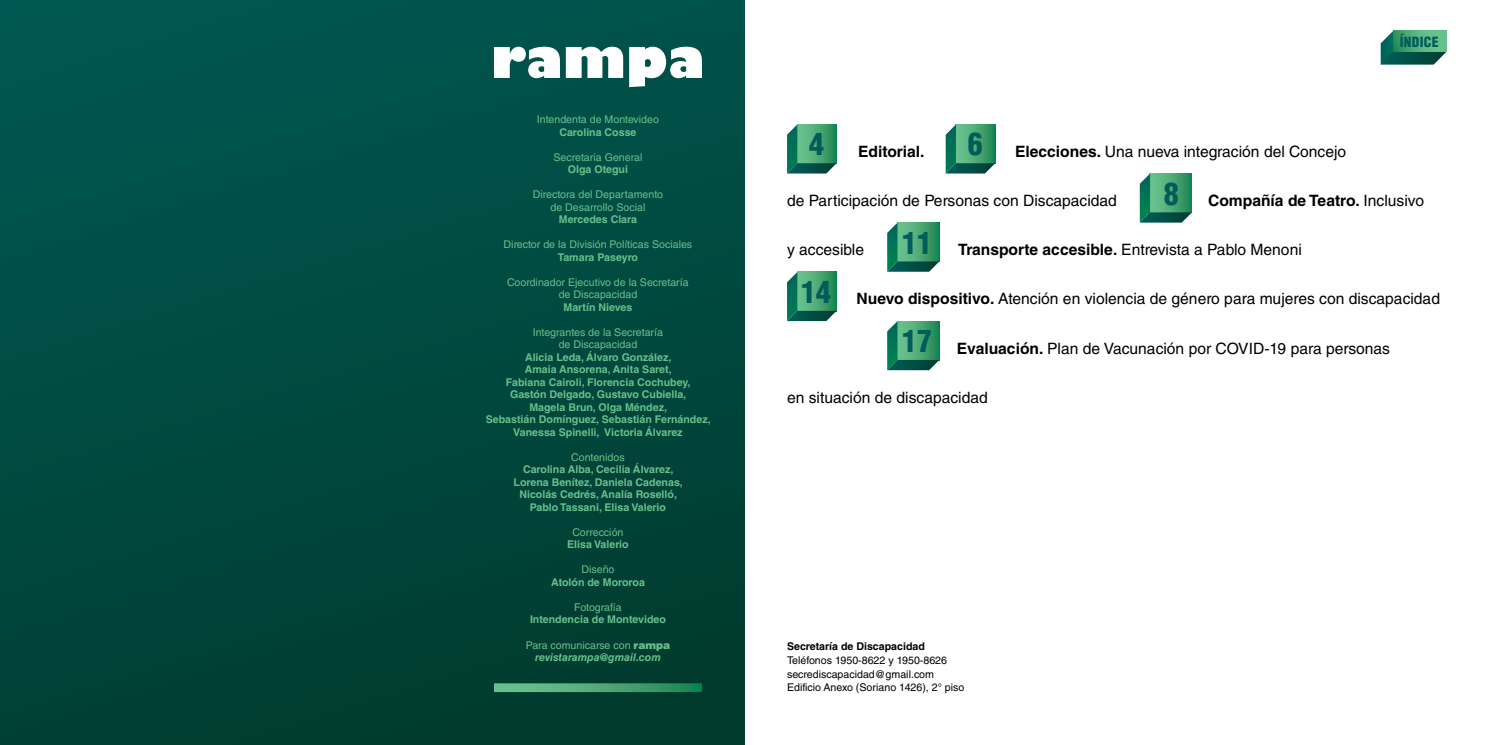
<style>
.page{position:relative;width:1489px;height:745px;background:#fff}
.page>*{position:absolute;margin:0;border:0;box-sizing:border-box;transform-origin:0 0}
.t1{font:900 condensed 30px "Helvetica LT Std";color:#005d5a}
.t2{font:15.62px "Helvetica LT Std";color:#000}
.t3{font:700 15.62px "Helvetica LT Std";color:#000}
.t4{font:900 condensed 13.75px "Helvetica LT Std";letter-spacing:.02em;color:#005d5a}
.t5{font:700 10.62px/12.5px "Helvetica LT Std";color:#67c18c;text-align:center}
.t6{font:10.62px/12.5px "Helvetica LT Std";color:#67c18c;text-align:center}
.t7{font:10.62px/13.8px "Helvetica LT Std";color:#000}
.t8{font:italic 700 10.62px/12.5px "Helvetica LT Std";color:#67c18c;text-align:center}
.t9{font:700 10.62px "Helvetica LT Std";color:#000}
.s1{font-weight:400;font-style:normal}
.s2{font-weight:900;font-style:normal}
.s3{font-weight:700}
.s4{font-weight:400}
</style>
<div class="page">
<svg style="left:887px;top:321px;width:52px;height:49px"></svg>
<div style="left:0;top:0;width:744px;height:744px;background:linear-gradient(to bottom,#00564f,#003c30)"></div>
<svg style="left:494px;top:682px;width:208px;height:9px"></svg>
<svg style="left:494px;top:47px;width:208px;height:40px"></svg>
<svg style="left:1380px;top:31px;width:66px;height:34px"></svg>
<svg style="left:1393px;top:30px;width:53px;height:22px"></svg>
<svg style="left:787px;top:124px;width:49px;height:49px"></svg>
<svg style="left:787px;top:272px;width:49px;height:49px"></svg>
<svg style="left:945px;top:124px;width:50px;height:49px"></svg>
<svg style="left:1139px;top:173px;width:52px;height:49px"></svg>
<svg style="left:887px;top:222px;width:52px;height:49px"></svg>
<p class="t6" style="left:537px;top:113px;width:124px">Intendenta de Montevideo</p>
<p class="t5" style="left:559px;top:125px;width:79px">Carolina Cosse</p>
<p class="t6" style="left:553px;top:150px;width:90px">Secretaria General</p>
<p class="t5" style="left:568px;top:163px;width:62px">Olga Otegui</p>
<p class="t6" style="left:533px;top:188px;width:132px">Directora del Departamento de Desarrollo Social</p>
<p class="t5" style="left:559px;top:213px;width:80px">Mercedes Clara</p>
<p class="t6" style="left:503px;top:238px;width:190px">Director de la División Políticas Sociales</p>
<p class="t5" style="left:557px;top:250px;width:82px">Tamara Paseyro</p>
<p class="t6" style="left:507px;top:275px;width:183px">Coordinador Ejecutivo de la Secretaría de Discapacidad</p>
<p class="t5" style="left:563px;top:300px;width:70px">Martín Nieves</p>
<p class="t6" style="left:532px;top:325px;width:132px">Integrantes de la Secretaría de Discapacidad</p>
<p class="t5" style="left:485px;top:350px;width:226px">Alicia Leda, Álvaro González,<br>Amaia Ansorena, Anita Saret,<br>Fabiana Cairoli, Florencia Cochubey,<br>Gastón Delgado, Gustavo Cubiella,<br>Magela Brun, Olga Méndez,<br>Sebastián Domínguez, Sebastián Fernández, Vanessa Spinelli, Victoria Álvarez</p>
<p class="t6" style="left:571px;top:450px;width:55px">Contenidos</p>
<p class="t5" style="left:513px;top:463px;width:171px">Carolina Alba, Cecilia Álvarez,<br>Lorena Benítez, Daniela Cadenas,<br>Nicolás Cedrés, Analía Roselló,<br>Pablo Tassani, Elisa Valerio</p>
<p class="t6" style="left:572px;top:525px;width:52px">Corrección</p>
<p class="t5" style="left:567px;top:538px;width:63px">Elisa Valerio</p>
<p class="t6" style="left:581px;top:563px;width:35px">Diseño</p>
<p class="t5" style="left:551px;top:575px;width:95px">Atolón de Mororoa</p>
<p class="t6" style="left:574px;top:600px;width:49px">Fotografía</p>
<p class="t5" style="left:530px;top:613px;width:137px">Intendencia de Montevideo</p>
<p class="t8" style="left:525px;top:638px;width:146px"><span class="s1">Para comunicarse con</span> <span class="s2">rampa </span>revistarampa@gmail.com</p>
<p class="t4" style="left:1399px;top:33px;width:40px">ÍNDICE</p>
<h1 class="t1" style="left:967px;top:125px;width:16px">6</h1>
<h1 class="t1" style="left:809px;top:125px;width:16px">4</h1>
<h2 class="t3" style="left:858px;top:142px;width:68px">Editorial.</h2>
<h2 class="t2" style="left:1015px;top:142px;width:332px"><span class="s3">Elecciones.</span> Una nueva integración del Concejo</h2>
<h2 class="t2" style="left:787px;top:191px;width:331px">de Participación de Personas con Discapacidad</h2>
<h2 class="t3" style="left:1207px;top:191px;width:217px">Compañía de Teatro. <span class="s4">Inclusivo</span></h2>
<h2 class="t2" style="left:787px;top:241px;width:78px">y accesible</h2>
<h2 class="t2" style="left:958px;top:241px;width:345px"><span class="s3">Transporte accesible.</span> Entrevista a Pablo Menoni</h2>
<h2 class="t2" style="left:856px;top:290px;width:585px"><span class="s3">Nuevo dispositivo.</span> Atención en violencia de género para mujeres con discapacidad</h2>
<h2 class="t2" style="left:956px;top:339px;width:435px"><span class="s3">Evaluación.</span> Plan de Vacunación por COVID-19 para personas</h2>
<h2 class="t2" style="left:787px;top:388px;width:202px">en situación de discapacidad</h2>
<h1 class="t1" style="left:1163px;top:174px;width:16px">8</h1>
<h1 class="t1" style="left:902px;top:223px;width:31px">11</h1>
<h1 class="t1" style="left:801px;top:273px;width:31px">14</h1>
<h1 class="t1" style="left:902px;top:322px;width:31px">17</h1>
<p class="t9" style="left:787px;top:639px;width:139px">Secretaría de Discapacidad</p>
<p class="t7" style="left:787px;top:652px;width:179px">Teléfonos 1950-8622 y 1950-8626 secrediscapacidad@gmail.com<br>Edificio Anexo (Soriano 1426), 2° piso</p>
</div>
